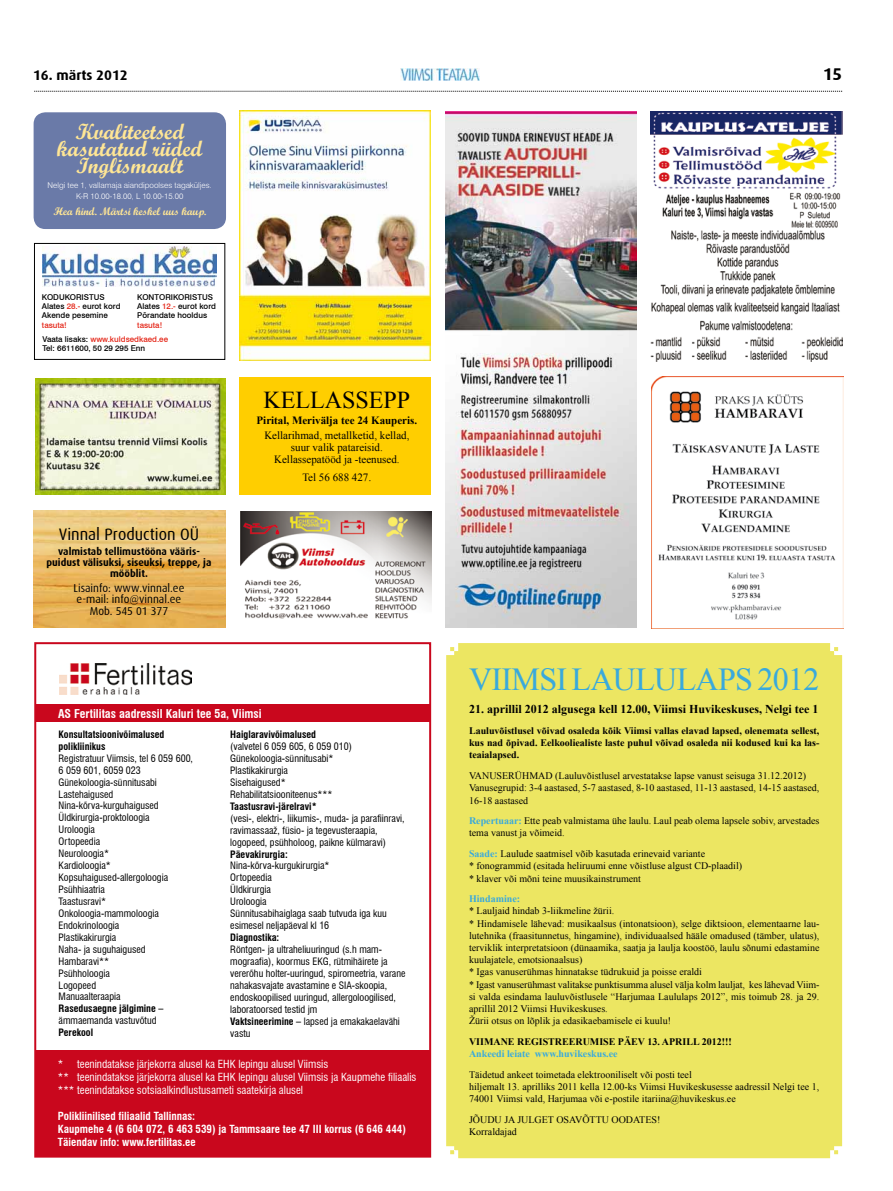
<style>
.page{position:relative;width:893px;height:1191px;background:#fff}
.page>*{position:absolute;margin:0;border:0;box-sizing:border-box;transform-origin:0 0}
.t1{font:32px "Times New Roman";letter-spacing:-.02em;color:#39a9dc}
.t2{font:24.2px "Times New Roman";color:#000}
.t3{font:21.9px/16.9px "Script MT Bold";color:#ffe695;text-align:center}
.t4{font:700 17px "Dax";color:#000}
.t5{font:16.6px "Dax";color:#000;scale:.96 1}
.t6{font:700 14px "Dax";color:#000}
.t7{font:700 12px "Times New Roman";color:#000}
.t8{font:700 condensed 11.9px "Swiss 721 BT";color:#fff}
.t9{font:11.4px/11.4px "Dax";color:#000;text-align:center;scale:.96 1}
.t10{font:11.1px/12px "Times New Roman";color:#000;text-align:center}
.t11{font:700 11.1px "Times New Roman";color:#000}
.t12{font:11px "Script MT Bold";color:#ffe695}
.t13{font:condensed 10.9px/12.9px "Swiss 721 BT";color:#fff}
.t14{font:700 condensed 10.9px/12.9px "Swiss 721 BT";color:#fff}
.t15{font:700 10.4px/11.4px "Dax";color:#000;text-align:center;scale:.96 1}
.t16{font:10px/12.2px "Times New Roman";color:#000}
.t17{font:700 10px/12.2px "Times New Roman";color:#000;text-align:justify}
.t18{font:700 10px "Times New Roman";color:#39a9dc}
.t19{font:condensed 9.9px/11.9px "Swiss 721 BT";color:#000}
.t20{font:700 condensed 9.9px/11.9px "Swiss 721 BT";color:#000}
.t21{font:500 8px/9px "Swiss 721 BT";color:#000}
.t22{font:300 8px/11px "Swiss 721 BT";color:#fff;text-align:center}
.t23{font:500 8px/14.8px "Swiss 721 BT";color:#e42618}
.s1{color:#e42618}
.s2{color:#000}
.s3{font-size:12.1px}
.s4{font-weight:700}
.s5{font-weight:700;color:#39a9dc}
</style>
<div class="page">
<svg style="left:34px;top:91px;width:808px;height:1px"></svg>
<img style="left:400px;top:69px;width:79px;height:11px">
<div style="left:36px;top:704px;width:394px;height:18px;background:#c9071d"></div>
<div style="left:35px;top:1050px;width:394px;height:105px;background:#c9071d"></div>
<img style="left:59px;top:664px;width:133px;height:30px">
<div style="left:34px;top:642px;width:397px;height:515px;border:2px solid #c9071d"></div>
<img style="left:446px;top:112px;width:191px;height:516px">
<img style="left:651px;top:112px;width:191px;height:250px">
<img style="left:651px;top:377px;width:192px;height:251px">
<img style="left:239px;top:111px;width:192px;height:249px">
<div style="left:240px;top:377px;width:191px;height:117px;background:#ffce00"></div>
<img style="left:42px;top:247px;width:175px;height:39px">
<div style="left:34px;top:243px;width:191px;height:117px;border:1px solid #000"></div>
<img style="left:240px;top:511px;width:192px;height:108px">
<img style="left:35px;top:378px;width:191px;height:116px">
<img style="left:34px;top:511px;width:191px;height:116px">
<div style="left:34px;top:112px;width:192px;height:117px;background:#6a7aa8;border-radius:12px"></div>
<div style="left:446px;top:643px;width:396px;height:515px;background:#ece662"></div>
<h3 class="t6" style="left:33px;top:67px;width:96px">16. märts 2012</h3>
<h3 class="t4" style="left:823px;top:65px;width:21px">15</h3>
<h3 class="t3" style="left:57px;top:123px;width:147px">Kvaliteetsed kasutatud riided<br>Inglismaalt</h3>
<p class="t22" style="left:48px;top:180px;width:166px">Nelgi tee 1, vallamaja aiandipoolses tagaküljes.<br>K-R 10.00-18.00, L 10.00-15.00</p>
<p class="t12" style="left:53px;top:205px;width:154px">Hea hind. Märtsi keskel uus kaup.</p>
<p class="t21" style="left:42px;top:293px;width:80px">KODUKORISTUS<br>Alates <span class="s1">28.-</span> eurot kord<br>Akende pesemine</p>
<p class="t23" style="left:42px;top:317px;width:128px">tasuta!<br><span class="s2">Vaata lisaks:</span> www.kuldsedkaed.ee</p>
<p class="t21" style="left:43px;top:344px;width:104px">Tel: 6611600, 50 29 295 Enn</p>
<p class="t21" style="left:137px;top:293px;width:80px">KONTORIKORISTUS<br>Alates <span class="s1">12.-</span> eurot kord<br>Põrandate hooldus</p>
<p class="t23" style="left:137px;top:317px;width:26px">tasuta!</p>
<h3 class="t5" style="left:59px;top:525px;width:148px">Vinnal Production OÜ</h3>
<p class="t15" style="left:47px;top:545px;width:173px">valmistab tellimustööna vääris&shy;puidust välisuksi, siseuksi, treppe, ja mööblit.</p>
<p class="t9" style="left:74px;top:582px;width:117px">Lisainfo: www.vinnal.ee e-mail: info@vinnal.ee<br>Mob. 545 01 377</p>
<h2 class="t2" style="left:264px;top:383px;width:148px">KELLASSEPP</h2>
<p class="t11" style="left:257px;top:413px;width:162px">Pirital, Merivälja tee 24 Kauperis.</p>
<p class="t10" style="left:264px;top:429px;width:147px">Kellarihmad, metallketid, kellad, suur valik patareisid.<br>Kellassepatööd ja -teenused.</p>
<p class="t10" style="left:302px;top:471px;width:71px">Tel 56 688 427<span class="s3">.</span></p>
<p class="t8" style="left:58px;top:706px;width:205px">AS Fertilitas aadressil Kaluri tee 5a, Viimsi</p>
<p class="t20" style="left:59px;top:728px;width:107px">Konsultatsioonivõimalused polikliinikus</p>
<p class="t19" style="left:59px;top:752px;width:136px">Registratuur Viimsis, tel 6 059 600,<br>6 059 601, 6059 023<br>Günekoloogia-sünnitusabi<br>Lastehaigused<br>Nina-kõrva-kurguhaigused<br>Üldkirurgia-proktoloogia<br>Uroloogia<br>Ortopeedia<br>Neuroloogia*<br>Kardioloogia*<br>Kopsuhaigused-allergoloogia<br>Psühhiaatria<br>Taastusravi*<br>Onkoloogia-mammoloogia<br>Endokrinoloogia<br>Plastikakirurgia<br>Naha- ja suguhaigused<br>Hambaravi**<br>Psühholoogia<br>Logopeed<br>Manuaalteraapia</p>
<p class="t20" style="left:59px;top:1003px;width:106px">Rasedusaegne jälgimine –</p>
<p class="t19" style="left:59px;top:1014px;width:99px">ämmaemanda vastuvõtud</p>
<p class="t20" style="left:59px;top:1026px;width:36px">Perekool</p>
<p class="t20" style="left:230px;top:728px;width:87px">Haiglaravivõimalused</p>
<p class="t19" style="left:230px;top:740px;width:123px">(valvetel 6 059 605, 6 059 010)<br>Günekoloogia-sünnitusabi*<br>Plastikakirurgia<br>Sisehaigused*<br>Rehabilitatsiooniteenus***</p>
<p class="t20" style="left:230px;top:800px;width:88px">Taastusravi-järelravi*</p>
<p class="t19" style="left:230px;top:812px;width:176px">(vesi-, elektri-, liikumis-, muda- ja parafiinravi, ravimassaaž, füsio- ja tegevusteraapia, logopeed, psühholoog, paikne külmaravi)</p>
<p class="t20" style="left:230px;top:848px;width:59px">Päevakirurgia:</p>
<p class="t19" style="left:230px;top:860px;width:158px">Nina-kõrva-kurgukirurgia*<br>Ortopeedia<br>Üldkirurgia<br>Uroloogia<br>Sünnitusabihaiglaga saab tutvuda iga kuu esimesel neljapäeval kl 16</p>
<p class="t20" style="left:230px;top:931px;width:51px">Diagnostika:</p>
<p class="t19" style="left:230px;top:943px;width:177px">Röntgen- ja ultraheliuuringud (s.h mam&shy;mograafia), koormus EKG, rütmihäirete ja vererõhu holter-uuringud, spiromeetria, varane nahakasvajate avastamine e SIA-skoopia, endoskoopilised uuringud, allergoloogilised, laboratoorsed testid jm<br><span class="s4">Vaktsineerimine –</span> lapsed ja emakakaelavähi vastu</p>
<p class="t13" style="left:58px;top:1057px;width:360px">* teenindatakse järjekorra alusel ka EHK lepingu alusel Viimsis<br>** teenindatakse järjekorra alusel ka EHK lepingu alusel Viimsis ja Kaupmehe filiaalis *** teenindatakse sotsiaalkindlustusameti saatekirja alusel</p>
<p class="t14" style="left:58px;top:1109px;width:349px">Polikliinilised filiaalid Tallinnas:<br>Kaupmehe 4 (6 604 072, 6 463 539) ja Tammsaare tee 47 III korrus (6 646 444)<br>Täiendav info: www.fertilitas.ee</p>
<h1 class="t1" style="left:469px;top:657px;width:352px">VIIMSI LAULULAPS 2012</h1>
<p class="t7" style="left:469px;top:701px;width:351px">21. aprillil 2012 algusega kell 12.00, Viimsi Huvikeskuses, Nelgi tee 1</p>
<p class="t17" style="left:469px;top:724px;width:352px">Lauluvõistlusel võivad osaleda kõik Viimsi vallas elavad lapsed, olenemata sellest, kus nad õpivad. Eelkooliealiste laste puhul võivad osaleda nii kodused kui ka las&shy;teaialapsed.</p>
<p class="t16" style="left:469px;top:769px;width:352px">VANUSERÜHMAD (Lauluvõistlusel arvestatakse lapse vanust seisuga 31.12.2012)<br>Vanusegrupid: 3-4 aastased, 5-7 aastased, 8-10 aastased, 11-13 aastased, 14-15 aastased,<br>16-18 aastased</p>
<p class="t16" style="left:469px;top:814px;width:352px"><span class="s5">Repertuaar:</span> Ette peab valmistama ühe laulu. Laul peab olema lapsele sobiv, arvestades tema vanust ja võimeid.</p>
<p class="t16" style="left:469px;top:847px;width:275px"><span class="s5">Saade:</span> Laulude saatmisel võib kasutada erinevaid variante<br>* fonogrammid (esitada heliruumi enne võistluse algust CD-plaadil) * klaver või mõni teine muusikainstrument</p>
<p class="t18" style="left:469px;top:892px;width:53px">Hindamine:</p>
<p class="t16" style="left:469px;top:905px;width:352px">* Lauljaid hindab 3-liikmeline žürii.<br>* Hindamisele lähevad: musikaalsus (intonatsioon), selge diktsioon, elementaarne lau&shy;lutehnika (fraasitunnetus, hingamine), individuaalsed hääle omadused (tämber, ulatus), terviklik interpretatsioon (dünaamika, saatja ja laulja koostöö, laulu sõnumi edastamine kuulajatele, emotsionaalsus)<br>* Igas vanuserühmas hinnatakse tüdrukuid ja poisse eraldi<br>* Igast vanuserühmast valitakse punktisumma alusel välja kolm lauljat, kes lähevad Viim&shy;si valda esindama lauluvõistlusele “Harjumaa Laululaps 2012”, mis toimub 28. ja 29. aprillil 2012 Viimsi Huvikeskuses.<br>Žürii otsus on lõplik ja edasikaebamisele ei kuulu!</p>
<p class="t17" style="left:469px;top:1035px;width:264px">VIIMANE REGISTREERUMISE PÄEV 13. APRILL 2012!!!</p>
<p class="t18" style="left:469px;top:1047px;width:150px">Ankeedi leiate www.huvikeskus.ee</p>
<p class="t16" style="left:469px;top:1068px;width:352px">Täidetud ankeet toimetada elektrooniliselt või posti teel<br>hiljemalt 13. aprilliks 2011 kella 12.00-ks Viimsi Huvikeskusesse aadressil Nelgi tee 1,<br>74001 Viimsi vald, Harjumaa või e-postile itariina@huvikeskus.ee</p>
<p class="t16" style="left:469px;top:1113px;width:193px">JÕUDU JA JULGET OSAVÕTTU OODATES!<br>Korraldajad</p>
</div>
